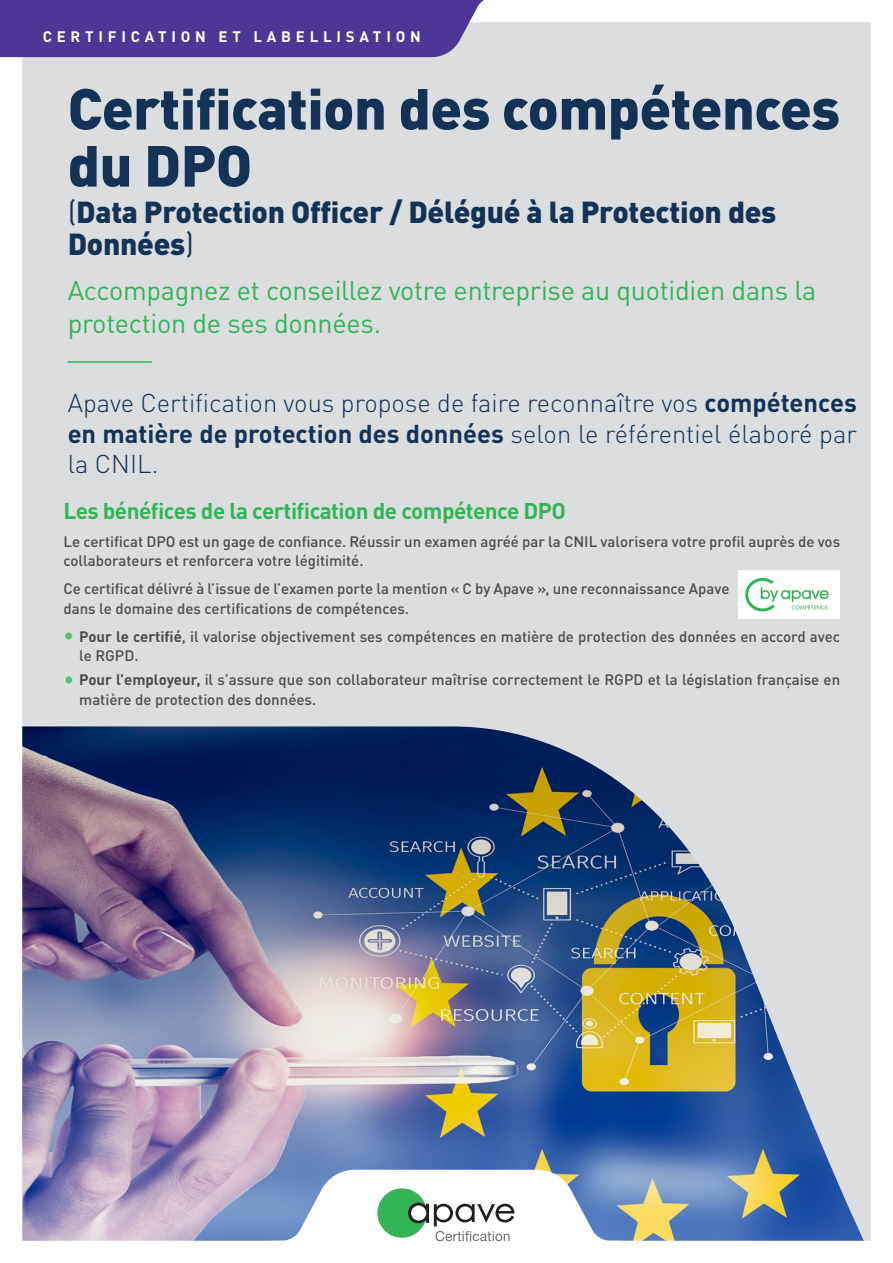
<style>
.page{position:relative;width:893px;height:1263px;background:#fff}
.page>*{position:absolute;margin:0;border:0;box-sizing:border-box;transform-origin:0 0}
.t1{font:900 57px/57px "DIN Pro";letter-spacing:-.01em;color:#133255}
.t2{font:900 30px/32.4px "DIN Pro";letter-spacing:-.01em;color:#133255}
.t3{font:27px/32.4px "DIN Pro";letter-spacing:-.01em;color:#32b457}
.t4{font:300 25.5px/30.6px "DIN Pro";color:#133255;text-align:justify}
.t5{font:700 22.5px "DIN Pro";letter-spacing:-.025em;color:#32b457}
.t6{font:500 15px/19.5px "DIN Pro";color:#4b4c4d}
.t7{font:700 15px "DIN Pro";letter-spacing:.32em;color:#fff}
.s1{font-weight:400}
.s2{font-weight:700}
.s3{font-size:21px;color:#5abc6d}
</style>
<div class="page">
<img style="left:0;top:22px;width:871px;height:1219px">
<svg style="left:271px;top:1170px;width:351px;height:72px"></svg>
<svg style="left:0;top:0;width:503px;height:57px"></svg>
<p class="t7" style="left:43px;top:24px;width:380px">CERTIFICATION ET LABELLISATION</p>
<p class="t1" style="left:68px;top:73px;width:774px">Certification des compétences du DPO</p>
<p class="t2" style="left:68px;top:192px;width:710px"><span class="s1">(</span>Data Protection Officer / Délégué à la Protection des<br>Données<span class="s1">)</span></p>
<p class="t3" style="left:68px;top:273px;width:750px">Accompagnez et conseillez votre entreprise au quotidien dans la protection de ses données.</p>
<p class="t4" style="left:68px;top:385px;width:791px">Apave Certification vous propose de faire reconnaître vos <span class="s2">compétences en matière de protection des données</span> selon le référentiel élaboré par la CNIL.</p>
<p class="t5" style="left:63px;top:492px;width:504px">Les bénéfices de la certification de compétence DPO</p>
<p class="t6" style="left:63px;top:530px;width:778px">Le certificat DPO est un gage de confiance. Réussir un examen agréé par la CNIL valorisera votre profil auprès de vos collaborateurs et renforcera votre légitimité.</p>
<p class="t6" style="left:63px;top:578px;width:668px">Ce certificat délivré à l’issue de l’examen porte la mention « C by Apave », une reconnaissance Apave dans le domaine des certifications de compétences.</p>
<p class="t6" style="left:79px;top:625px;width:762px;text-indent:-16px"><span class="s3">•</span> <span class="s2">Pour le certifié</span>, il valorise objectivement ses compétences en matière de protection des données en accord avec le RGPD.</p>
<p class="t6" style="left:79px;top:668px;width:762px;text-indent:-16px"><span class="s3">•</span> <span class="s2">Pour l’employeur,</span> il s’assure que son collaborateur maîtrise correctement le RGPD et la législation française en matière de protection des données.</p>
</div>
